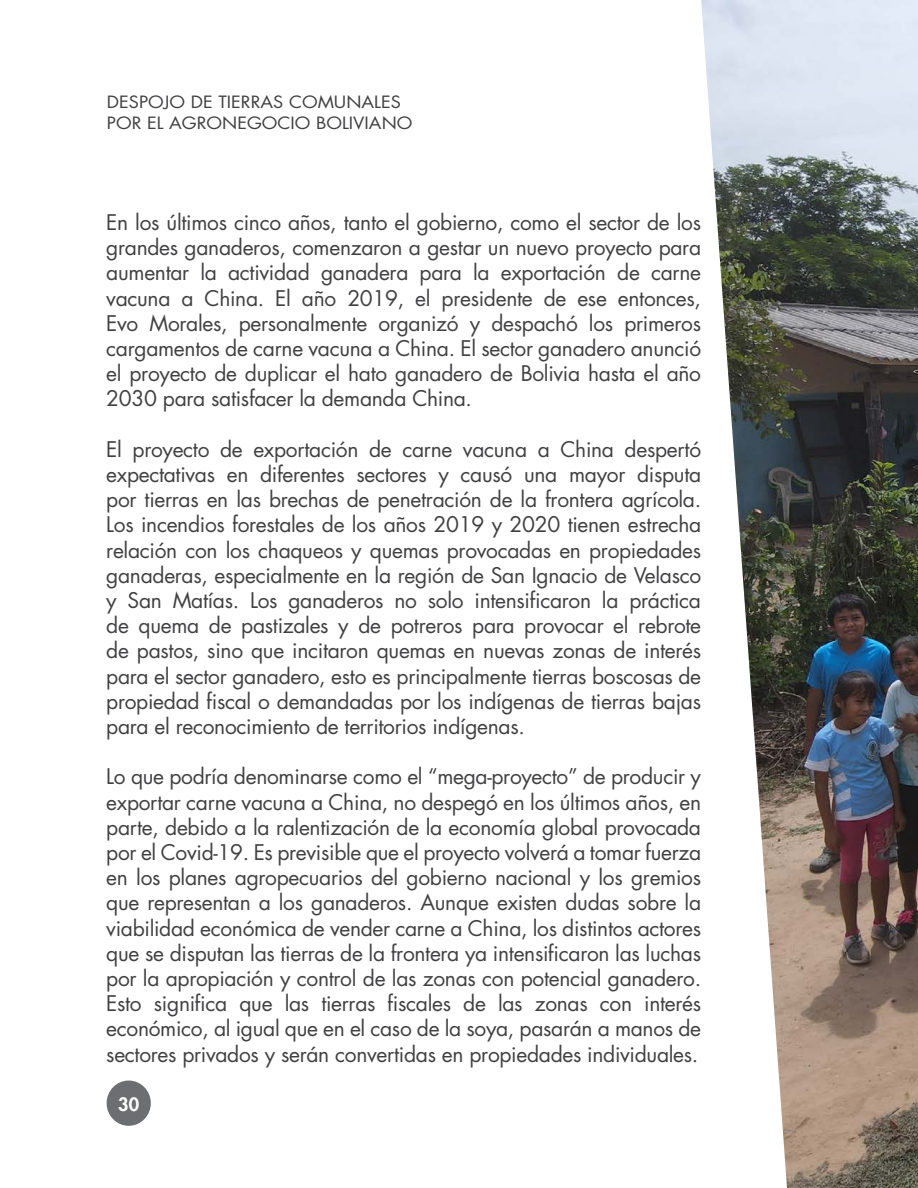
<style>
.page{position:relative;width:918px;height:1188px;background:#fff}
.page>*{position:absolute;margin:0;border:0;box-sizing:border-box;transform-origin:0 0}
.t1{font:21px/25.2px "Futura Std";letter-spacing:-.015em;color:#414042;text-align:justify}
.t2{font:800 18px "Futura Std";color:#fff}
.t3{font:16.5px/21px "Futura Std";color:#414042;scale:1.1 1}
</style>
<div class="page">
<div style="left:107px;top:1081px;width:44px;height:45px;background:#6d6e71;border-radius:50%"></div>
<img style="left:701px;top:0;width:217px;height:1188px">
<p class="t3" style="left:107px;top:92px;width:279px">DESPOJO DE TIERRAS COMUNALES<br>POR EL AGRONEGOCIO BOLIVIANO</p>
<p class="t1" style="left:106px;top:210px;width:596px">En los últimos cinco años, tanto el gobierno, como el sector de los grandes ganaderos, comenzaron a gestar un nuevo proyecto para aumentar la actividad ganadera para la exportación de carne vacuna a China. El año 2019, el presidente de ese entonces, Evo Morales, personalmente organizó y despachó los primeros cargamentos de carne vacuna a China. El sector ganadero anunció el proyecto de duplicar el hato ganadero de Bolivia hasta el año 2030 para satisfacer la demanda China.</p>
<p class="t1" style="left:106px;top:437px;width:596px">El proyecto de exportación de carne vacuna a China despertó expectativas en diferentes sectores y causó una mayor disputa por tierras en las brechas de penetración de la frontera agrícola.<br>Los incendios forestales de los años 2019 y 2020 tienen estrecha relación con los chaqueos y quemas provocadas en propiedades ganaderas, especialmente en la región de San Ignacio de Velasco y San Matías. Los ganaderos no solo intensificaron la práctica de quema de pastizales y de potreros para provocar el rebrote de pastos, sino que incitaron quemas en nuevas zonas de interés para el sector ganadero, esto es principalmente tierras boscosas de propiedad fiscal o demandadas por los indígenas de tierras bajas para el reconocimiento de territorios indígenas.</p>
<p class="t1" style="left:106px;top:764px;width:596px">Lo que podría denominarse como el “mega-proyecto” de producir y exportar carne vacuna a China, no despegó en los últimos años, en parte, debido a la ralentización de la economía global provocada por el Covid-19. Es previsible que el proyecto volverá a tomar fuerza en los planes agropecuarios del gobierno nacional y los gremios que representan a los ganaderos. Aunque existen dudas sobre la viabilidad económica de vender carne a China, los distintos actores que se disputan las tierras de la frontera ya intensificaron las luchas por la apropiación y control de las zonas con potencial ganadero.<br>Esto significa que las tierras fiscales de las zonas con interés económico, al igual que en el caso de la soya, pasarán a manos de sectores privados y serán convertidas en propiedades individuales.</p>
<p class="t2" style="left:118px;top:1093px;width:22px">30</p>
</div>
